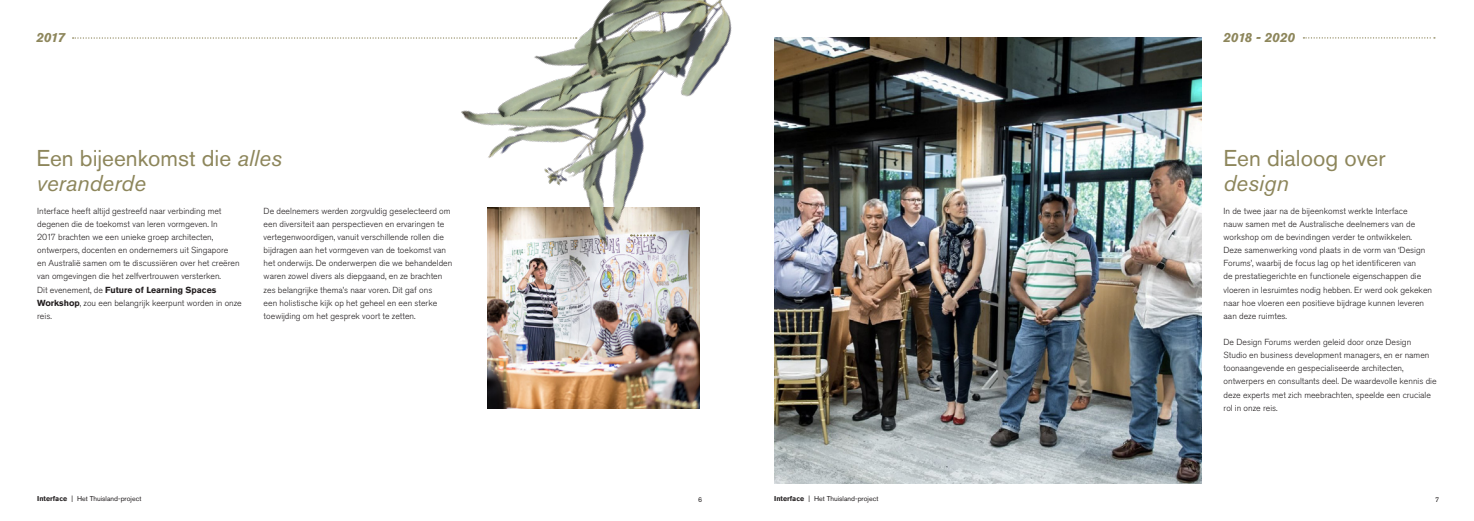
<style>
.page{position:relative;width:1474px;height:521px;background:#fff}
.page>*{position:absolute;margin:0;border:0;box-sizing:border-box;transform-origin:0 0}
.t1{font:22.75px/24.5px "Akzidenz Grotesk Pro";color:#8d865b}
.t2{font:italic 22.75px "Akzidenz Grotesk Pro";color:#8d865b}
.t3{font:italic 700 13.12px "Akzidenz Grotesk Pro";letter-spacing:.02em;color:#8d865b}
.t4{font:300 8.75px/13.1px "Akzidenz Grotesk Pro";color:#231f20}
.t5{font:7px "Akzidenz Grotesk Pro";color:#231f20}
.s1{font-style:italic}
.s2{font-weight:700}
</style>
<div class="page">
<img style="left:487px;top:255px;width:212px;height:153px">
<img style="left:461px;top:0;width:271px;height:255px">
<img style="left:774px;top:37px;width:426px;height:447px">
<svg style="left:73px;top:37px;width:503px;height:2px"></svg>
<svg style="left:1303px;top:37px;width:131px;height:2px"></svg>
<svg style="left:631px;top:235px;width:24px;height:1px"></svg>
<h2 class="t3" style="left:36px;top:29px;width:31px">2017</h2>
<h2 class="t3" style="left:1223px;top:29px;width:73px">2018 - 2020</h2>
<h1 class="t1" style="left:36px;top:146px;width:247px">Een bijeenkomst die <span class="s1">alles veranderde</span></h1>
<p class="t4" style="left:37px;top:204px;width:206px">Interface heeft altijd gestreefd naar verbinding met degenen die de toekomst van leren vormgeven. In<br>2017 brachten we een unieke groep architecten, ontwerpers, docenten en ondernemers uit Singapore<br>en Australië samen om te discussiëren over het creëren van omgevingen die het zelfvertrouwen versterken.<br>Dit evenement, de <span class="s2">Future of Learning Spaces Workshop</span>, zou een belangrijk keerpunt worden in onze reis.</p>
<p class="t4" style="left:264px;top:204px;width:190px">De deelnemers werden zorgvuldig geselecteerd om een diversiteit aan perspectieven en ervaringen te vertegenwoordigen, vanuit verschillende rollen die bijdragen aan het vormgeven van de toekomst van het onderwijs. De onderwerpen die we behandelden waren zowel divers als diepgaand, en ze brachten zes belangrijke thema’s naar voren. Dit gaf ons<br>een holistische kijk op het geheel en een sterke toewijding om het gesprek voort te zetten.</p>
<h1 class="t1" style="left:1223px;top:146px;width:164px">Een dialoog over</h1>
<h1 class="t2" style="left:1223px;top:168px;width:67px">design</h1>
<p class="t4" style="left:1223px;top:204px;width:210px">In de twee jaar na de bijeenkomst werkte Interface<br>nauw samen met de Australische deelnemers van de workshop om de bevindingen verder te ontwikkelen.<br>Deze samenwerking vond plaats in de vorm van ‘Design Forums’, waarbij de focus lag op het identificeren van<br>de prestatiegerichte en functionele eigenschappen die vloeren in lesruimtes nodig hebben. Er werd ook gekeken naar hoe vloeren een positieve bijdrage kunnen leveren aan deze ruimtes.</p>
<p class="t4" style="left:1223px;top:335px;width:214px">De Design Forums werden geleid door onze Design Studio en business development managers, en er namen toonaangevende en gespecialiseerde architecten, ontwerpers en consultants deel. De waardevolle kennis die deze experts met zich meebrachten, speelde een cruciale rol in onze reis.</p>
<p class="t5" style="left:37px;top:494px;width:106px"><span class="s2">Interface</span> | Het Thuisland-project</p>
<p class="t5" style="left:698px;top:495px;width:6px">6</p>
<p class="t5" style="left:774px;top:494px;width:106px"><span class="s2">Interface</span> | Het Thuisland-project</p>
<p class="t5" style="left:1435px;top:495px;width:6px">7</p>
</div>
